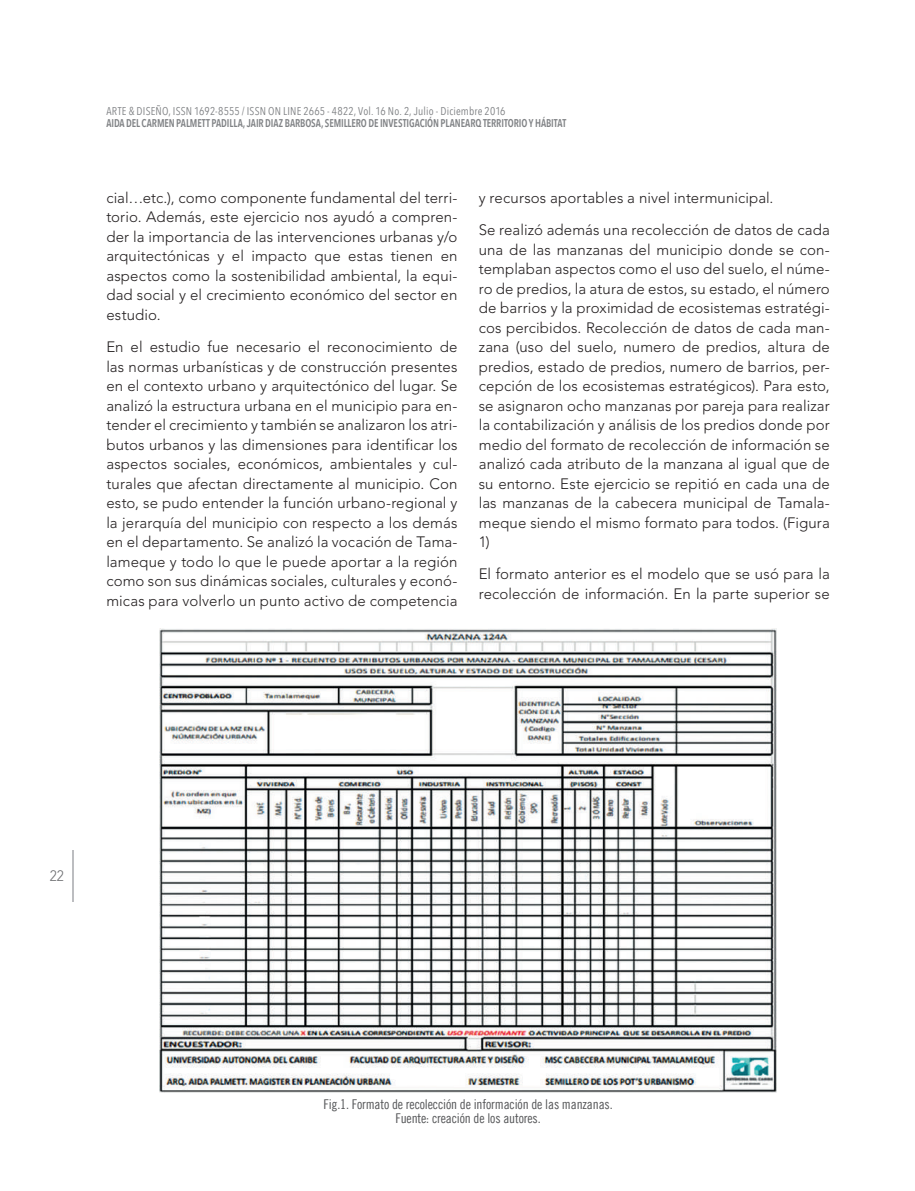
<style>
.page{position:relative;width:915px;height:1191px;background:#fff}
.page>*{position:absolute;margin:0;border:0;box-sizing:border-box;transform-origin:0 0}
.t1{font:300 15px/19.5px "Avenir LT Std";letter-spacing:.005em;color:#231f20;text-align:justify}
.t2{font:300 15px "Avenir LT Std";color:#6c6d70;scale:.9 1}
.t3{font:13.5px/13.5px "Trade Gothic LT Com Cn 18";letter-spacing:-.01em;color:#57585a;text-align:center}
.t4{font:600 11.25px "Avenir Next Condensed";letter-spacing:-.01em;color:#808285;scale:.9 1}
.t5{font:11.25px "Avenir Next Condensed";letter-spacing:.015em;color:#808285}
</style>
<div class="page">
<hr style="left:72px;top:850px;width:2px;height:51px;background:#bcbdc0">
<img style="left:160px;top:629px;width:616px;height:463px">
<p class="t5" style="left:106px;top:102px;width:400px">ARTE &amp; DISEÑO, ISSN 1692-8555 / ISSN ON LINE 2665 - 4822, Vol. 16 No. 2, Julio - Diciembre 2016</p>
<p class="t4" style="left:106px;top:114px;width:512px">AIDA DEL CARMEN PALMETT PADILLA, JAIR DIAZ BARBOSA, SEMILLERO DE INVESTIGACIÓN PLANEARQ TERRITORIO Y HÁBITAT</p>
<p class="t1" style="left:106px;top:188px;width:352px">cial…etc.), como componente fundamental del terri&shy;torio. Además, este ejercicio nos ayudó a compren&shy;der la importancia de las intervenciones urbanas y/o arquitectónicas y el impacto que estas tienen en aspectos como la sostenibilidad ambiental, la equi&shy;dad social y el crecimiento económico del sector en estudio.</p>
<p class="t1" style="left:106px;top:337px;width:352px">En el estudio fue necesario el reconocimiento de las normas urbanísticas y de construcción presentes en el contexto urbano y arquitectónico del lugar. Se analizó la estructura urbana en el municipio para en&shy;tender el crecimiento y también se analizaron los atri&shy;butos urbanos y las dimensiones para identificar los aspectos sociales, económicos, ambientales y cul&shy;turales que afectan directamente al municipio. Con esto, se pudo entender la función urbano-regional y la jerarquía del municipio con respecto a los demás en el departamento. Se analizó la vocación de Tama&shy;lameque y todo lo que le puede aportar a la región como son sus dinámicas sociales, culturales y econó&shy;micas para volverlo un punto activo de competencia</p>
<p class="t1" style="left:478px;top:181px;width:352px;line-height:32.2px">y recursos aportables a nivel intermunicipal.<br>Se realizó además una recolección de datos de cada</p>
<p class="t1" style="left:478px;top:240px;width:352px">una de las manzanas del municipio donde se con&shy;templaban aspectos como el uso del suelo, el núme&shy;ro de predios, la atura de estos, su estado, el número de barrios y la proximidad de ecosistemas estratégi&shy;cos percibidos. Recolección de datos de cada man&shy;zana (uso del suelo, numero de predios, altura de predios, estado de predios, numero de barrios, per&shy;cepción de los ecosistemas estratégicos). Para esto, se asignaron ocho manzanas por pareja para realizar la contabilización y análisis de los predios donde por medio del formato de recolección de información se analizó cada atributo de la manzana al igual que de su entorno. Este ejercicio se repitió en cada una de las manzanas de la cabecera municipal de Tamala&shy;meque siendo el mismo formato para todos. (Figura 1)</p>
<p class="t1" style="left:478px;top:564px;width:352px">El formato anterior es el modelo que se usó para la recolección de información. En la parte superior se</p>
<p class="t2" style="left:50px;top:867px;width:17px">22</p>
<p class="t3" style="left:323px;top:1097px;width:290px">Fig.1. Formato de recolección de información de las manzanas.<br>Fuente: creación de los autores.</p>
</div>
